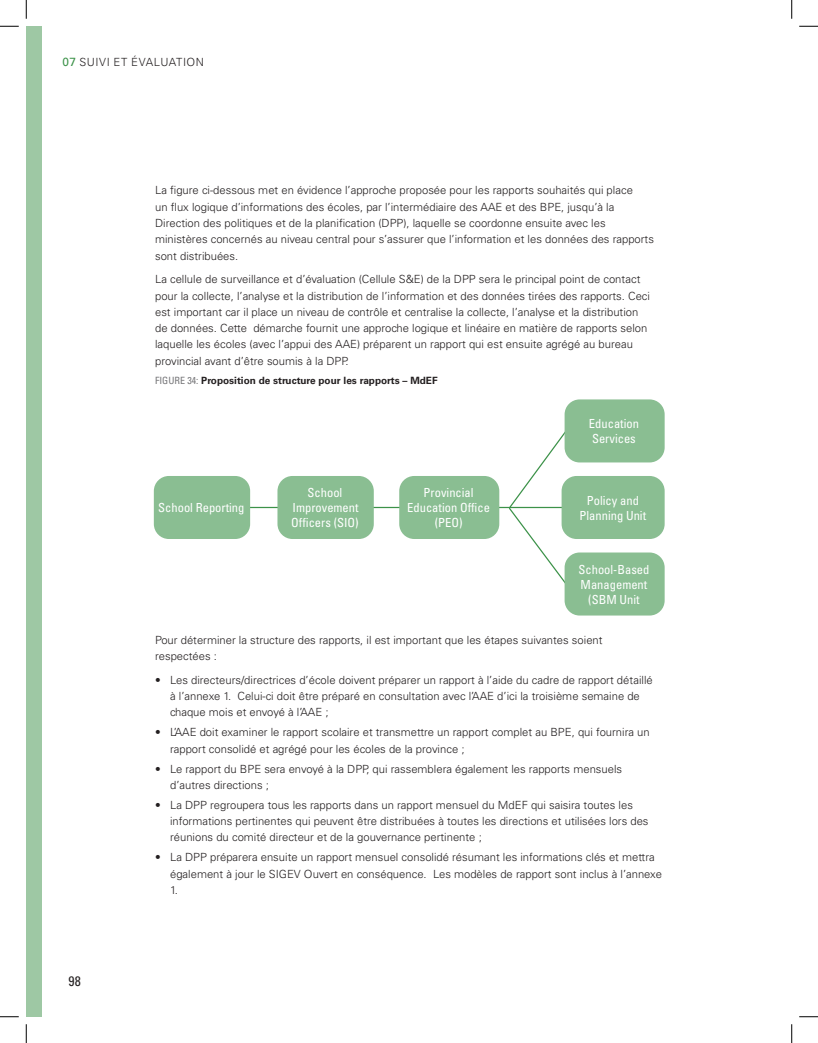
<style>
.page{position:relative;width:818px;height:1043px;background:#fff}
.page>*{position:absolute;margin:0;border:0;box-sizing:border-box;transform-origin:0 0}
.t1{font:condensed 13.75px "Univers LT Std";color:#231f20}
.Figures_Text{font:condensed 12.5px/15px "Univers LT Std";color:#fff;text-align:center}
.Body{font:300 11.25px/16.2px "Univers LT Std";color:#231f20}
.Body-2{font:300 11.25px "Univers LT Std";letter-spacing:.045em;color:#231f20}
.Figure_Title{font:700 10px "Univers LT Std";color:#231f20}
.s1{font-weight:400;font-size:11.88px;color:#3c9249}
.s2{font-weight:400;font-stretch:condensed;color:#77777a}
</style>
<div class="page">
<div style="left:26px;top:26px;width:15px;height:990px;background:#9ec8a4"></div>
<svg style="left:507px;top:433px;width:60px;height:149px"></svg>
<hr style="left:202px;top:507px;width:407px;height:1px;background:#3c9249">
<div style="left:154px;top:476px;width:96px;height:63px;background:#8abe92;border-radius:15px"></div>
<div style="left:277px;top:476px;width:97px;height:63px;background:#8abe92;border-radius:15px"></div>
<div style="left:399px;top:476px;width:100px;height:63px;background:#8abe92;border-radius:15px"></div>
<div style="left:564px;top:399px;width:100px;height:63px;background:#8abe92;border-radius:15px"></div>
<div style="left:564px;top:552px;width:100px;height:63px;background:#8abe92;border-radius:15px"></div>
<div style="left:561px;top:476px;width:103px;height:63px;background:#8abe92;border-radius:15px"></div>
<svg style="left:0;top:25px;width:19px;height:2px"></svg>
<svg style="left:799px;top:25px;width:19px;height:2px"></svg>
<svg style="left:0;top:1016px;width:19px;height:1px"></svg>
<svg style="left:799px;top:1016px;width:19px;height:1px"></svg>
<svg style="left:25px;top:0;width:2px;height:19px"></svg>
<svg style="left:25px;top:1024px;width:2px;height:18px"></svg>
<svg style="left:791px;top:0;width:1px;height:19px"></svg>
<svg style="left:791px;top:1024px;width:1px;height:18px"></svg>
<p class="Body-2" style="left:62px;top:56px;width:143px"><span class="s1">07</span> SUIVI ET ÉVALUATION</p>
<p class="Body" style="left:155px;top:182px;width:500px">La figure ci-dessous met en évidence l’approche proposée pour les rapports souhaités qui place<br>un flux logique d’informations des écoles, par l’intermédiaire des AAE et des BPE, jusqu’à la Direction des politiques et de la planification (DPP), laquelle se coordonne ensuite avec les ministères concernés au niveau central pour s’assurer que l’information et les données des rapports sont distribuées.</p>
<p class="Body" style="left:155px;top:271px;width:496px">La cellule de surveillance et d’évaluation (Cellule S&amp;E) de la DPP sera le principal point de contact pour la collecte, l’analyse et la distribution de l’information et des données tirées des rapports. Ceci est important car il place un niveau de contrôle et centralise la collecte, l’analyse et la distribution de données. Cette démarche fournit une approche logique et linéaire en matière de rapports selon laquelle les écoles (avec l’appui des AAE) préparent un rapport qui est ensuite agrégé au bureau provincial avant d’être soumis à la DPP.</p>
<p class="Figure_Title" style="left:155px;top:375px;width:284px"><span class="s2">FIGURE 34:</span> Proposition de structure pour les rapports – MdEF</p>
<p class="Figures_Text" style="left:158px;top:500px;width:88px">School Reporting</p>
<p class="Figures_Text" style="left:291px;top:485px;width:69px">School<br>Improvement<br>Officers (SIO)</p>
<p class="Figures_Text" style="left:407px;top:485px;width:84px">Provincial<br>Education Office (PEO)</p>
<p class="Figures_Text" style="left:589px;top:416px;width:51px;text-align:left">Education<br>Services</p>
<p class="Figures_Text" style="left:579px;top:492px;width:68px">Policy and<br>Planning Unit</p>
<p class="Figures_Text" style="left:578px;top:561px;width:72px">School-Based<br>Management (SBM Unit</p>
<p class="t1" style="left:69px;top:972px;width:14px">98</p>
<p class="Body" style="left:155px;top:631px;width:449px">Pour déterminer la structure des rapports, il est important que les étapes suivantes soient respectées :</p>
<p class="Body" style="left:170px;top:671px;width:484px;text-indent:-15px">• Les directeurs/directrices d’école doivent préparer un rapport à l’aide du cadre de rapport détaillé à l’annexe 1. Celui-ci doit être préparé en consultation avec l’AAE d’ici la troisième semaine de chaque mois et envoyé à l’AAE ;</p>
<p class="Body" style="left:170px;top:724px;width:481px;text-indent:-15px">• L’AAE doit examiner le rapport scolaire et transmettre un rapport complet au BPE, qui fournira un rapport consolidé et agrégé pour les écoles de la province ;</p>
<p class="Body" style="left:170px;top:760px;width:453px;text-indent:-15px">• Le rapport du BPE sera envoyé à la DPP, qui rassemblera également les rapports mensuels d’autres directions ;</p>
<p class="Body" style="left:170px;top:796px;width:480px;text-indent:-15px">• La DPP regroupera tous les rapports dans un rapport mensuel du MdEF qui saisira toutes les informations pertinentes qui peuvent être distribuées à toutes les directions et utilisées lors des réunions du comité directeur et de la gouvernance pertinente ;</p>
<p class="Body" style="left:170px;top:849px;width:493px;text-indent:-15px">• La DPP préparera ensuite un rapport mensuel consolidé résumant les informations clés et mettra également à jour le SIGEV Ouvert en conséquence. Les modèles de rapport sont inclus à l’annexe<br>1.</p>
</div>
